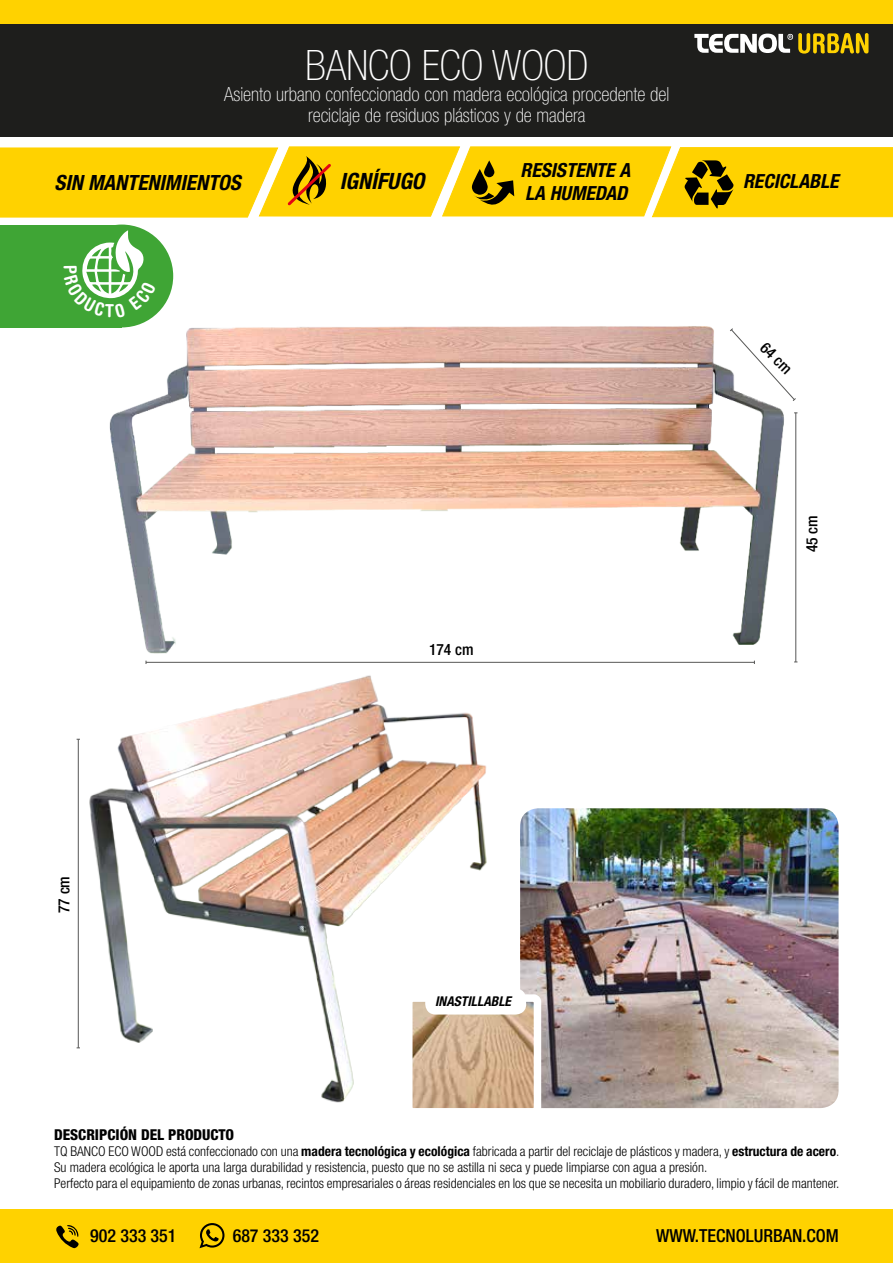
<style>
.page{position:relative;width:893px;height:1263px;background:#fff}
.page>*{position:absolute;margin:0;border:0;box-sizing:border-box;transform-origin:0 0}
.t1{font:100 condensed 42px "Helvetica Neue LT Pro";color:#fff}
.t2{font:italic 700 condensed 22.5px "Helvetica Neue LT Pro";color:#000}
.t3{font:italic 700 condensed 21px "Helvetica Neue LT Pro";color:#000}
.t4{font:100 condensed 19.5px/21px "Helvetica Neue LT Pro";color:#fff;text-align:center}
.t5{font:italic 700 condensed 19.5px/23.4px "Helvetica Neue LT Pro";color:#000}
.t6{font:500 condensed 18px "Helvetica Neue LT Pro";color:#000}
.t7{font:500 condensed 15.6px "Helvetica Neue LT Pro";color:#000}
.t8{font:800 condensed 15px "Helvetica Neue LT Pro";color:#000}
.t9{font:300 condensed 13.5px/16.2px "Helvetica Neue LT Pro";color:#000}
.t10{font:italic 700 condensed 13.5px "Helvetica Neue LT Pro";color:#000}
.s1{font-weight:700}
</style>
<div class="page">
<div style="left:70px;top:225px;width:103px;height:102px;background:#3fa535;border-radius:50%"></div>
<div style="left:0;top:225px;width:121px;height:102px;background:#3fa535"></div>
<div style="left:1px;top:1209px;width:892px;height:54px;background:#ffd200"></div>
<svg style="left:56px;top:1225px;width:23px;height:23px"></svg>
<svg style="left:199px;top:1223px;width:25px;height:25px"></svg>
<div style="left:0;top:22px;width:893px;height:115px;background:#1e1e1c"></div>
<div style="left:0;top:0;width:893px;height:23px;background:#ffd200"></div>
<svg style="left:694px;top:33px;width:174px;height:21px"></svg>
<img style="left:104px;top:318px;width:680px;height:336px">
<img style="left:76px;top:675px;width:411px;height:428px">
<img style="left:520px;top:808px;width:318px;height:300px">
<img style="left:414px;top:1003px;width:118px;height:103px">
<div style="left:405px;top:994px;width:136px;height:121px;border:8px solid #fff;border-radius:4px"></div>
<div style="left:425px;top:989px;width:101px;height:25px;background:#fff;border-radius:10px"></div>
<svg style="left:0;top:147px;width:893px;height:71px"></svg>
<hr style="left:146px;top:662px;width:608px;height:1px;background:#575756">
<hr style="left:795px;top:413px;width:1px;height:249px;background:#575756">
<svg style="left:729px;top:328px;width:67px;height:74px"></svg>
<hr style="left:78px;top:739px;width:1px;height:309px;background:#575756">
<svg style="left:82px;top:230px;width:74px;height:88px"></svg>
<h1 class="t1" style="left:305px;top:43px;width:285px">BANCO ECO WOOD</h1>
<h3 class="t4" style="left:224px;top:85px;width:447px">Asiento urbano confeccionado con madera ecológica procedente del reciclaje de residuos plásticos y de madera</h3>
<h3 class="t5" style="left:520px;top:158px;width:111px">RESISTENTE A<br>LA HUMEDAD</h3>
<h3 class="t5" style="left:743px;top:170px;width:97px">RECICLABLE</h3>
<h3 class="t3" style="left:55px;top:170px;width:188px">SIN MANTENIMIENTOS</h3>
<h2 class="t2" style="left:340px;top:167px;width:86px">IGNÍFUGO</h2>
<p class="t7" style="left:55px;top:913px;width:39px;rotate:-90deg">77 cm</p>
<p class="t7" style="left:429px;top:640px;width:46px">174 cm</p>
<p class="t10" style="left:435px;top:993px;width:77px">INASTILLABLE</p>
<p class="t7" style="left:770px;top:338px;width:39px;rotate:45deg">64 cm</p>
<p class="t7" style="left:802px;top:552px;width:39px;rotate:-90deg">45 cm</p>
<p class="t8" style="left:54px;top:1125px;width:182px">DESCRIPCIÓN DEL PRODUCTO</p>
<p class="t9" style="left:54px;top:1143px;width:787px">TQ BANCO ECO WOOD está confeccionado con una <span class="s1">madera tecnológica y ecológica</span> fabricada a partir del reciclaje de plásticos y madera, y <span class="s1">estructura de acero</span>.<br>Su madera ecológica le aporta una larga durabilidad y resistencia, puesto que no se astilla ni seca y puede limpiarse con agua a presión.<br>Perfecto para el equipamiento de zonas urbanas, recintos empresariales o áreas residenciales en los que se necesita un mobiliario duradero, limpio y fácil de mantener.</p>
<h3 class="t6" style="left:90px;top:1225px;width:88px">902 333 351</h3>
<h3 class="t6" style="left:233px;top:1225px;width:88px">687 333 352</h3>
<h3 class="t6" style="left:656px;top:1225px;width:184px">WWW.TECNOLURBAN.COM</h3>
</div>
